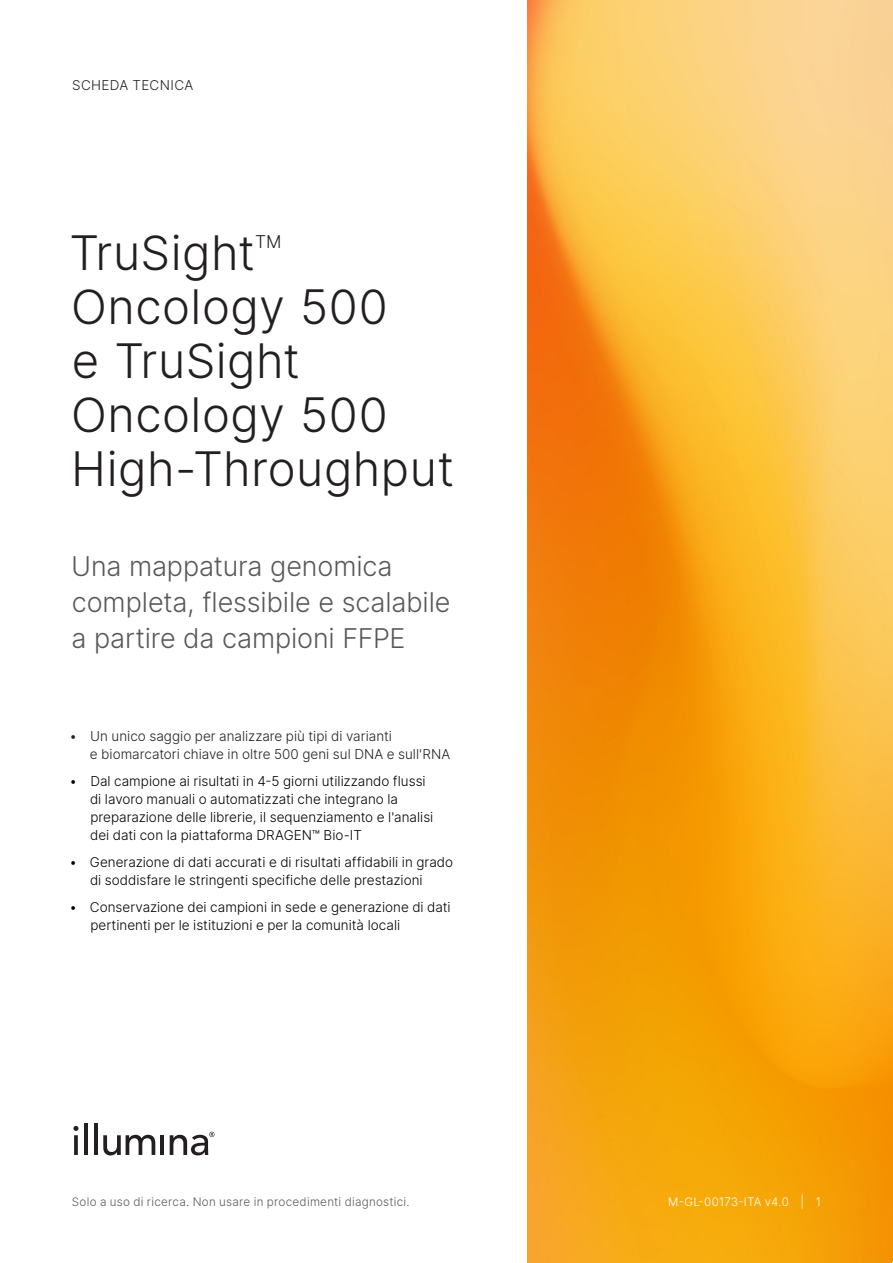
<style>
.page{position:relative;width:893px;height:1263px;background:#fff}
.page>*{position:absolute;margin:0;border:0;box-sizing:border-box;transform-origin:0 0}
.Title{font:300 47.25px/54px "Inter";letter-spacing:.01em;color:#231f20}
.Subtitle{font:300 27px/36px "Inter";letter-spacing:-.005em;color:#57585a}
.Title-2{font:300 17.55px "Inter";color:#231f20}
.t1{font:300 13.5px/18px "Inter";color:#000}
.zz_Document_Type___S{font:300 13.5px/18px "Inter";color:#231f20}
.zz_Document_Type___S-2{font:300 13.5px "Inter";letter-spacing:.025em;color:#231f20}
.zz_For_Research_Only{font:300 11.7px "Inter";letter-spacing:.02em;color:#57585a}
.zz_Pub_Number{font:300 11.7px "Inter";letter-spacing:.01em;color:#fff}
</style>
<div class="page">
<img style="left:527px;top:0;width:366px;height:1263px">
<svg style="left:74px;top:1135px;width:4px;height:20px"></svg>
<hr style="left:84px;top:1123px;width:4px;height:32px;background:#231f20">
<hr style="left:94px;top:1123px;width:4px;height:32px;background:#231f20">
<svg style="left:103px;top:1135px;width:52px;height:21px"></svg>
<hr style="left:160px;top:1135px;width:4px;height:20px;background:#231f20">
<svg style="left:73px;top:1126px;width:5px;height:5px"></svg>
<svg style="left:170px;top:1132px;width:44px;height:23px"></svg>
<p class="zz_Document_Type___S-2" style="left:72px;top:76px;width:123px">SCHEDA TECNICA</p>
<p class="Title" style="left:69px;top:225px;width:187px">TruSight</p>
<p class="Title-2" style="left:255px;top:229px;width:28px">TM</p>
<p class="Title" style="left:71px;top:279px;width:385px">Oncology 500<br>e TruSight<br>Oncology 500<br>High-Throughput</p>
<p class="Subtitle" style="left:71px;top:548px;width:381px">Una mappatura genomica completa, flessibile e scalabile a partire da campioni FFPE</p>
<p class="zz_Document_Type___S" style="left:90px;top:727px;width:362px;text-indent:-20px">• Un unico saggio per analizzare più tipi di varianti<br>e biomarcatori chiave in oltre 500 geni sul DNA e sull'RNA</p>
<p class="t1" style="left:90px;top:772px;width:345px;text-indent:-21px">• Dal campione ai risultati in 4-5 giorni utilizzando flussi di lavoro manuali o automatizzati che integrano la preparazione delle librerie, il sequenziamento e l'analisi dei dati con la piattaforma DRAGEN™ Bio-IT</p>
<p class="t1" style="left:90px;top:853px;width:365px;text-indent:-21px">• Generazione di dati accurati e di risultati affidabili in grado di soddisfare le stringenti specifiche delle prestazioni</p>
<p class="t1" style="left:90px;top:898px;width:362px;text-indent:-21px">• Conservazione dei campioni in sede e generazione di dati pertinenti per le istituzioni e per la comunità locali</p>
<p class="zz_For_Research_Only" style="left:72px;top:1193px;width:339px">Solo a uso di ricerca. Non usare in procedimenti diagnostici.</p>
<p class="zz_Pub_Number" style="left:668px;top:1193px;width:122px">M-GL-00173-ITA v4.0</p>
<p class="zz_Pub_Number" style="left:800px;top:1193px;width:22px">| 1</p>
</div>
